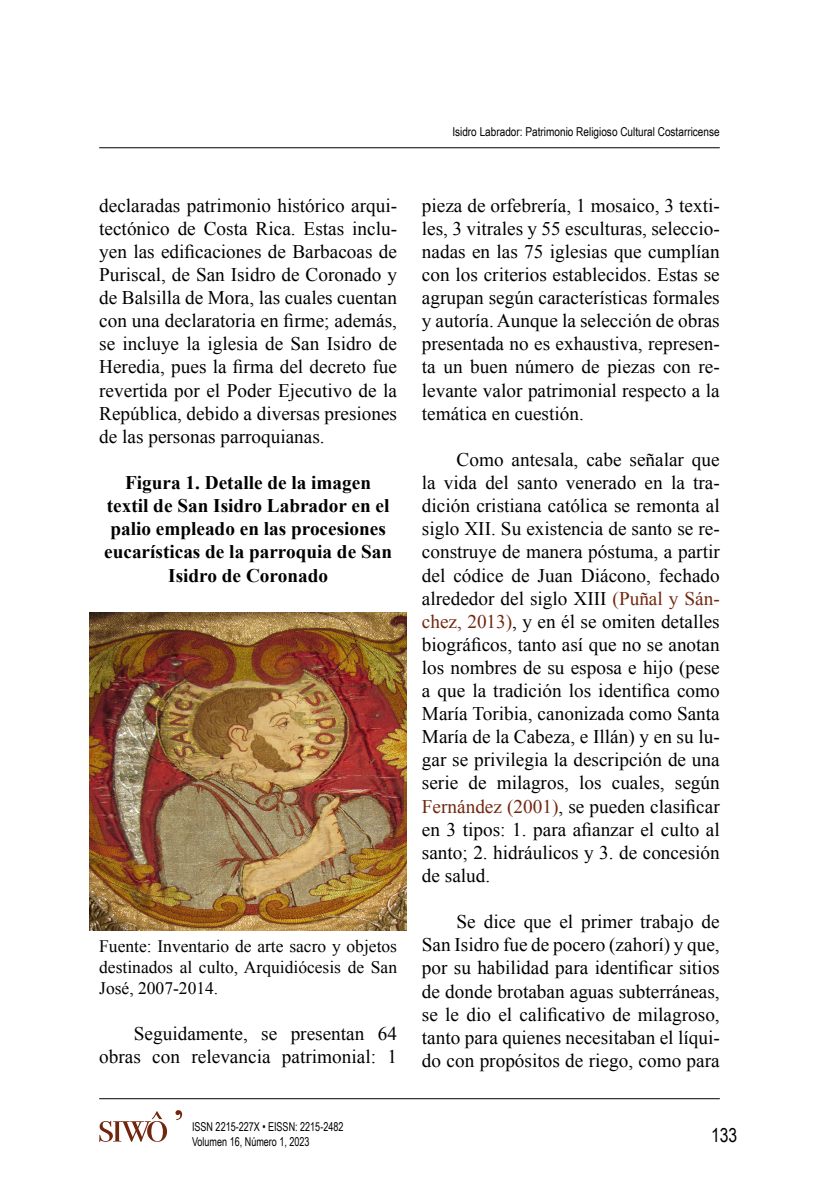
<style>
.page{position:relative;width:819px;height:1197px;background:#fff}
.page>*{position:absolute;margin:0;border:0;box-sizing:border-box;transform-origin:0 0}
.t1{font:19.25px/23.1px "Times New Roman";color:#000;text-align:justify}
.t2{font:700 19.25px/23.1px "Times New Roman";color:#000;text-align:center}
.t3{font:19.25px "Arial Narrow";color:#000}
.t4{font:17.5px/21px "Times New Roman";color:#000;text-align:justify}
.t5{font:12.25px "Arial Narrow";color:#000}
.t6{font:12.25px/14.7px "Arial Narrow";color:#000;scale:.9 1}
.s1{color:#71270e}
</style>
<div class="page">
<hr style="left:99px;top:147px;width:621px;height:1px;background:#000">
<hr style="left:99px;top:1098px;width:621px;height:1px;background:#000">
<svg style="left:99px;top:1111px;width:68px;height:31px"></svg>
<svg style="left:175px;top:1110px;width:7px;height:10px"></svg>
<img style="left:89px;top:613px;width:318px;height:318px">
<p class="t1" style="left:99px;top:193px;width:299px">declaradas patrimonio histórico arqui&shy;tectónico de Costa Rica. Estas inclu&shy;yen las edificaciones de Barbacoas de Puriscal, de San Isidro de Coronado y de Balsilla de Mora, las cuales cuentan con una declaratoria en firme; además, se incluye la iglesia de San Isidro de Heredia, pues la firma del decreto fue revertida por el Poder Ejecutivo de la República, debido a diversas presiones de las personas parroquianas.</p>
<p class="t2" style="left:104px;top:471px;width:289px">Figura 1. Detalle de la imagen textil de San Isidro Labrador en el palio empleado en las procesiones eucarísticas de la parroquia de San<br>Isidro de Coronado</p>
<p class="t4" style="left:99px;top:935px;width:299px">Fuente: Inventario de arte sacro y objetos destinados al culto, Arquidiócesis de San José, 2007-2014.</p>
<p class="t1" style="left:99px;top:1022px;width:299px;text-align:right">Seguidamente, se presentan 64 obras con relevancia patrimonial: 1</p>
<p class="t6" style="left:192px;top:1119px;width:170px">ISSN 2215-227X • EISSN: 2215-2482<br>Volumen 16, Número 1, 2023</p>
<p class="t5" style="left:452px;top:123px;width:269px">Isidro Labrador: Patrimonio Religioso Cultural Costarricense</p>
<p class="t1" style="left:422px;top:193px;width:299px">pieza de orfebrería, 1 mosaico, 3 texti&shy;les, 3 vitrales y 55 esculturas, seleccio&shy;nadas en las 75 iglesias que cumplían con los criterios establecidos. Estas se agrupan según características formales y autoría. Aunque la selección de obras presentada no es exhaustiva, represen&shy;ta un buen número de piezas con re&shy;levante valor patrimonial respecto a la temática en cuestión.</p>
<p class="t1" style="left:422px;top:448px;width:299px;text-indent:35px">Como antesala, cabe señalar que la vida del santo venerado en la tra&shy;dición cristiana católica se remonta al siglo XII. Su existencia de santo se re&shy;construye de manera póstuma, a partir del códice de Juan Diácono, fechado alrededor del siglo XIII <span class="s1">(Puñal y Sán&shy;chez, 2013)</span>, y en él se omiten detalles biográficos, tanto así que no se anotan los nombres de su esposa e hijo (pese a que la tradición los identifica como María Toribia, canonizada como Santa María de la Cabeza, e Illán) y en su lu&shy;gar se privilegia la descripción de una serie de milagros, los cuales, según <span class="s1">Fernández (2001)</span>, se pueden clasificar en 3 tipos: 1. para afianzar el culto al santo; 2. hidráulicos y 3. de concesión de salud.</p>
<p class="t1" style="left:422px;top:910px;width:299px;text-indent:35px">Se dice que el primer trabajo de San Isidro fue de pocero (zahorí) y que, por su habilidad para identificar sitios de donde brotaban aguas subterráneas, se le dio el calificativo de milagroso, tanto para quienes necesitaban el líqui&shy;do con propósitos de riego, como para</p>
<p class="t3" style="left:711px;top:1121px;width:28px">133</p>
</div>
